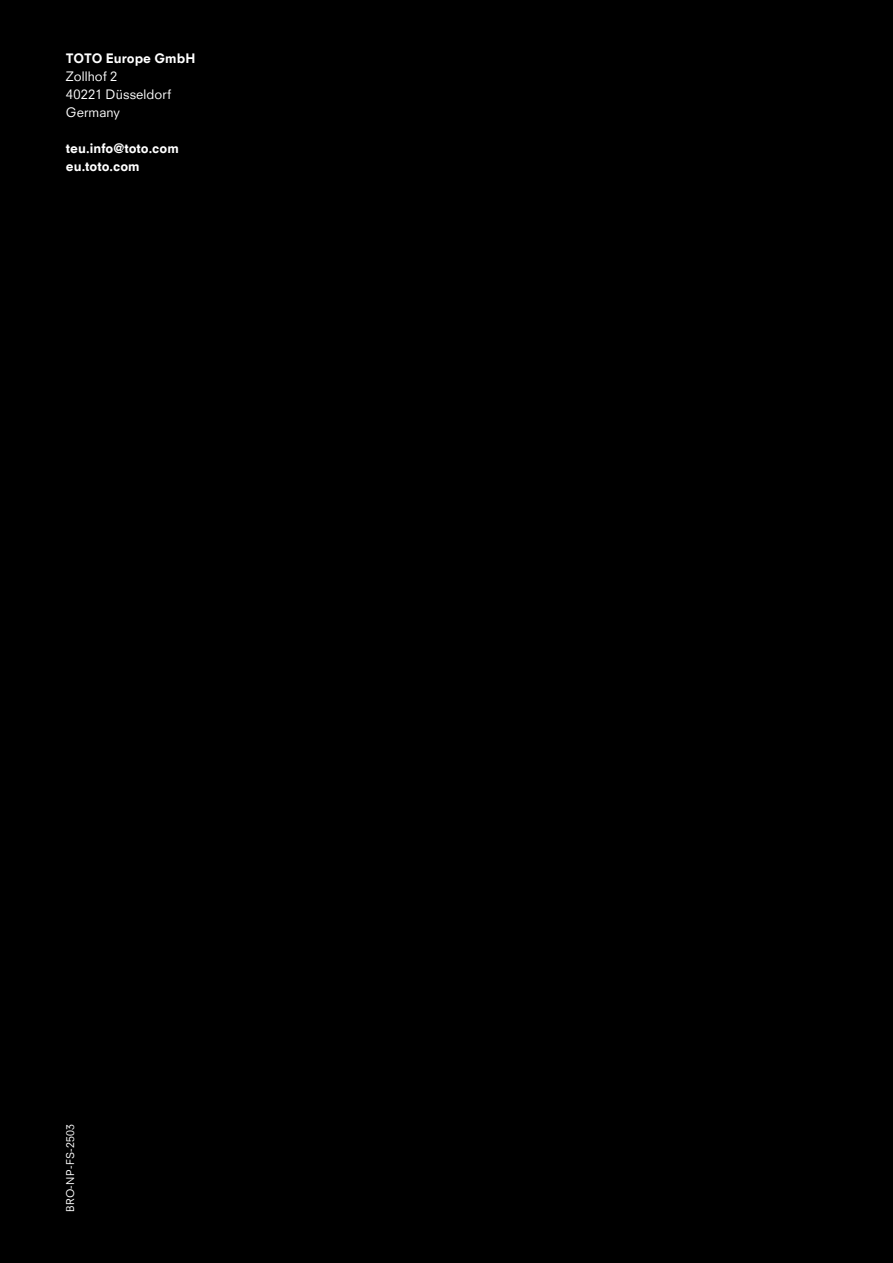
<style>
.page{position:relative;width:893px;height:1263px;background:#000}
.page>*{position:absolute;margin:0;border:0;box-sizing:border-box;transform-origin:0 0}
.t1{font:800 12.75px/18px "Neuzeit SLT";letter-spacing:.005em;color:#fff}
.t2{font:12.75px/18px "Neuzeit SLT";letter-spacing:.01em;color:#fff}
.t3{font:10.5px "Neuzeit SLT";letter-spacing:.025em;color:#fff}
</style>
<div class="page">
<p class="t1" style="left:66px;top:49px;width:131px">TOTO Europe GmbH</p>
<p class="t2" style="left:66px;top:67px;width:107px">Zollhof 2<br>40221 Düsseldorf<br>Germany</p>
<p class="t1" style="left:66px;top:139px;width:114px">teu.info@toto.com eu.toto.com</p>
<p class="t3" style="left:64px;top:1212px;width:90px;rotate:-90deg">BRO-NP-FS-2503</p>
</div>
